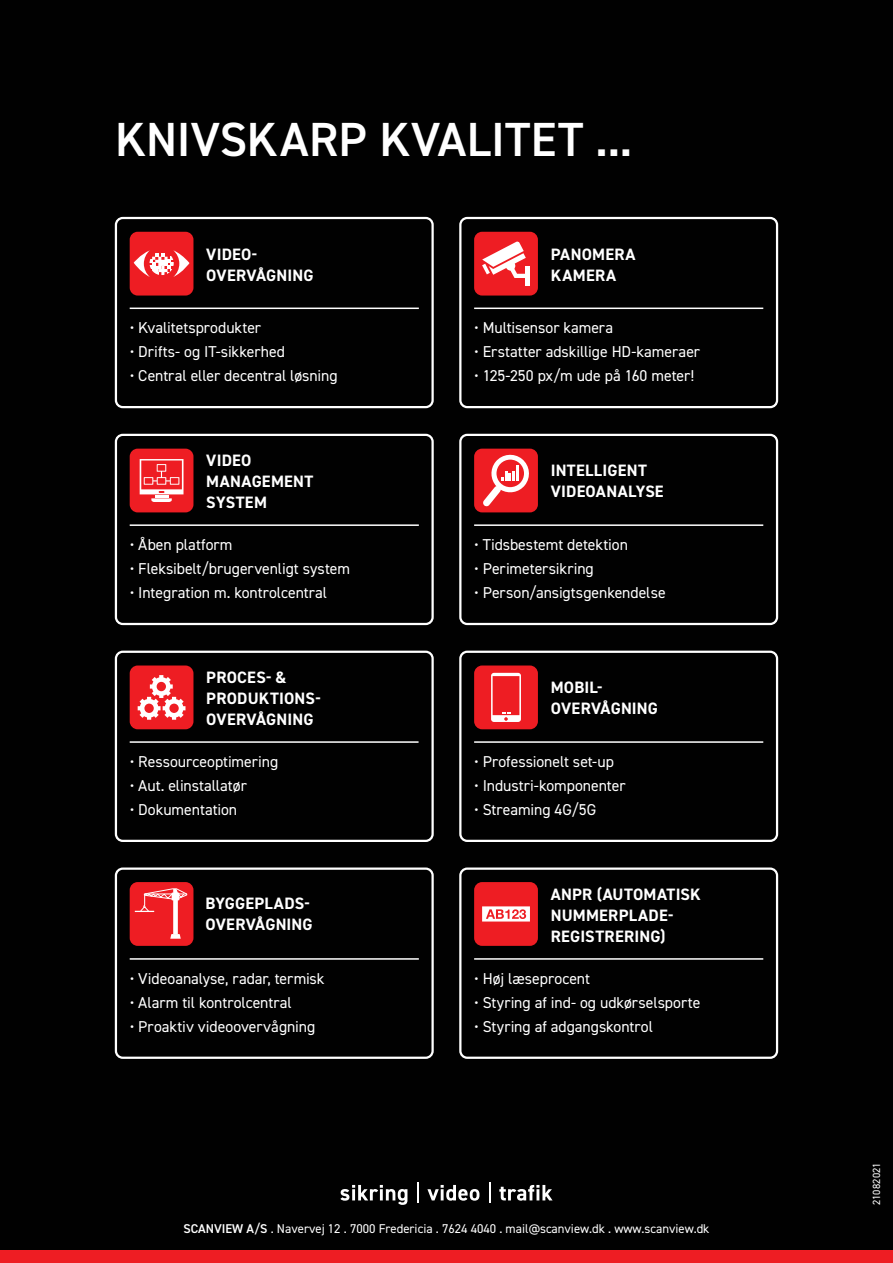
<style>
.page{position:relative;width:893px;height:1263px;background:#010101}
.page>*{position:absolute;margin:0;border:0;box-sizing:border-box;transform-origin:0 0}
.t1{font:600 48px "DIN2014";letter-spacing:.005em;color:#fff}
.t2{font:700 16.5px "DIN2014";letter-spacing:.01em;color:#fff}
.t3{font:15.75px "DIN2014";letter-spacing:-.005em;color:#fff}
.t4{font:12.75px "DIN2014";color:#fff}
.t5{font:10.5px "DIN2014";letter-spacing:.02em;color:#fff}
.s1{font-weight:600}
</style>
<div class="page">
<svg style="left:340px;top:1185px;width:67px;height:20px"></svg>
<hr style="left:417px;top:1182px;width:2px;height:21px;background:#fff">
<svg style="left:427px;top:1185px;width:52px;height:16px"></svg>
<svg style="left:489px;top:1182px;width:1px;height:21px"></svg>
<svg style="left:499px;top:1185px;width:54px;height:16px"></svg>
<div style="left:0;top:1250px;width:893px;height:13px;background:#ee1d23"></div>
<div style="left:459px;top:867px;width:319px;height:192px;border:2px solid #fff;border-radius:7px"></div>
<div style="left:115px;top:867px;width:319px;height:192px;border:2px solid #fff;border-radius:7px"></div>
<div style="left:115px;top:651px;width:319px;height:191px;border:2px solid #fff;border-radius:7px"></div>
<div style="left:459px;top:651px;width:319px;height:191px;border:2px solid #fff;border-radius:7px"></div>
<div style="left:115px;top:434px;width:319px;height:191px;border:2px solid #fff;border-radius:7px"></div>
<div style="left:459px;top:434px;width:319px;height:191px;border:2px solid #fff;border-radius:7px"></div>
<div style="left:459px;top:217px;width:319px;height:191px;border:2px solid #fff;border-radius:7px"></div>
<div style="left:115px;top:217px;width:319px;height:191px;border:2px solid #fff;border-radius:7px"></div>
<div style="left:130px;top:232px;width:63px;height:64px;background:#ee1d23;border-radius:8px"></div>
<svg style="left:134px;top:250px;width:55px;height:27px"></svg>
<div style="left:474px;top:232px;width:64px;height:64px;background:#ee1d23;border-radius:8px"></div>
<svg style="left:482px;top:241px;width:44px;height:37px"></svg>
<div style="left:525px;top:266px;width:5px;height:20px;background:#fff"></div>
<div style="left:506px;top:261px;width:9px;height:10px;background:#fff;border-radius:50%"></div>
<div style="left:130px;top:449px;width:63px;height:63px;background:#ee1d23;border-radius:8px"></div>
<svg style="left:140px;top:459px;width:43px;height:43px"></svg>
<hr style="left:130px;top:308px;width:289px;height:1px;background:#fff">
<hr style="left:474px;top:308px;width:289px;height:1px;background:#fff">
<hr style="left:130px;top:524px;width:289px;height:2px;background:#fff">
<hr style="left:474px;top:524px;width:289px;height:2px;background:#fff">
<div style="left:474px;top:449px;width:64px;height:63px;background:#ee1d23;border-radius:8px"></div>
<svg style="left:483px;top:454px;width:46px;height:53px"></svg>
<div style="left:130px;top:665px;width:63px;height:64px;background:#ee1d23;border-radius:8px"></div>
<svg style="left:138px;top:675px;width:47px;height:45px"></svg>
<div style="left:474px;top:665px;width:64px;height:64px;background:#ee1d23;border-radius:8px"></div>
<svg style="left:491px;top:673px;width:30px;height:49px"></svg>
<div style="left:130px;top:882px;width:63px;height:64px;background:#ee1d23;border-radius:8px"></div>
<svg style="left:135px;top:888px;width:52px;height:51px"></svg>
<hr style="left:145px;top:894px;width:41px;height:1px;background:#fff">
<div style="left:474px;top:882px;width:64px;height:64px;background:#ee1d23;border-radius:8px"></div>
<svg style="left:482px;top:906px;width:48px;height:15px"></svg>
<hr style="left:130px;top:741px;width:289px;height:2px;background:#fff">
<hr style="left:474px;top:741px;width:289px;height:2px;background:#fff">
<hr style="left:130px;top:958px;width:289px;height:2px;background:#fff">
<hr style="left:474px;top:958px;width:289px;height:2px;background:#fff">
<p class="t1" style="left:115px;top:108px;width:518px">KNIVSKARP KVALITET ...</p>
<p class="t2" style="left:206px;top:243px;width:52px">VIDEO-</p>
<p class="t2" style="left:206px;top:264px;width:109px">OVERVÅGNING</p>
<p class="t3" style="left:130px;top:318px;width:133px">• Kvalitetsprodukter</p>
<p class="t3" style="left:130px;top:342px;width:157px">• Drifts- og IT-sikkerhed</p>
<p class="t3" style="left:130px;top:366px;width:209px">• Central eller decentral løsning</p>
<p class="t2" style="left:206px;top:449px;width:47px">VIDEO</p>
<p class="t2" style="left:206px;top:470px;width:108px">MANAGEMENT</p>
<p class="t2" style="left:206px;top:491px;width:62px">SYSTEM</p>
<p class="t3" style="left:130px;top:535px;width:104px">• Åben platform</p>
<p class="t3" style="left:130px;top:559px;width:222px">• Fleksibelt/brugervenligt system</p>
<p class="t3" style="left:130px;top:583px;width:199px">• Integration m. kontrolcentral</p>
<p class="t2" style="left:206px;top:666px;width:82px">PROCES- &amp;</p>
<p class="t2" style="left:206px;top:687px;width:116px">PRODUKTIONS-</p>
<p class="t2" style="left:206px;top:708px;width:109px">OVERVÅGNING</p>
<p class="t3" style="left:130px;top:752px;width:150px">• Ressourceoptimering</p>
<p class="t3" style="left:130px;top:776px;width:119px">• Aut. elinstallatør</p>
<p class="t3" style="left:130px;top:800px;width:109px">• Dokumentation</p>
<p class="t2" style="left:205px;top:892px;width:106px">BYGGEPLADS-</p>
<p class="t2" style="left:205px;top:913px;width:109px">OVERVÅGNING</p>
<p class="t3" style="left:130px;top:969px;width:196px">• Videoanalyse, radar, termisk</p>
<p class="t3" style="left:130px;top:993px;width:164px">• Alarm til kontrolcentral</p>
<p class="t3" style="left:130px;top:1017px;width:187px">• Proaktiv videoovervågning</p>
<p class="t2" style="left:551px;top:243px;width:86px">PANOMERA</p>
<p class="t2" style="left:551px;top:264px;width:67px">KAMERA</p>
<p class="t3" style="left:474px;top:318px;width:141px">• Multisensor kamera</p>
<p class="t3" style="left:474px;top:342px;width:228px">• Erstatter adskillige HD-kameraer</p>
<p class="t3" style="left:474px;top:366px;width:221px">• 125-250 px/m ude på 160 meter!</p>
<p class="t2" style="left:551px;top:460px;width:98px">INTELLIGENT</p>
<p class="t2" style="left:551px;top:481px;width:114px">VIDEOANALYSE</p>
<p class="t3" style="left:474px;top:535px;width:155px">• Tidsbestemt detektion</p>
<p class="t3" style="left:474px;top:559px;width:121px">• Perimetersikring</p>
<p class="t3" style="left:474px;top:583px;width:193px">• Person/ansigtsgenkendelse</p>
<p class="t2" style="left:551px;top:677px;width:53px">MOBIL-</p>
<p class="t2" style="left:551px;top:698px;width:109px">OVERVÅGNING</p>
<p class="t3" style="left:474px;top:752px;width:141px">• Professionelt set-up</p>
<p class="t3" style="left:474px;top:776px;width:153px">• Industri-komponenter</p>
<p class="t3" style="left:474px;top:800px;width:124px">• Streaming 4G/5G</p>
<p class="t2" style="left:551px;top:883px;width:152px">ANPR (AUTOMATISK</p>
<p class="t2" style="left:551px;top:904px;width:124px">NUMMERPLADE-</p>
<p class="t2" style="left:551px;top:925px;width:116px">REGISTRERING)</p>
<p class="t3" style="left:474px;top:969px;width:117px">• Høj læseprocent</p>
<p class="t3" style="left:474px;top:993px;width:228px">• Styring af ind- og udkørselsporte</p>
<p class="t3" style="left:474px;top:1017px;width:180px">• Styring af adgangskontrol</p>
<p class="t4" style="left:183px;top:1221px;width:528px"><span class="s1">SCANVIEW A/S</span> . Navervej 12 . 7000 Fredericia . 7624 4040 . mail@scanview.dk . www.scanview.dk</p>
<p class="t5" style="left:870px;top:1205px;width:44px;rotate:-90deg">21082021</p>
</div>
